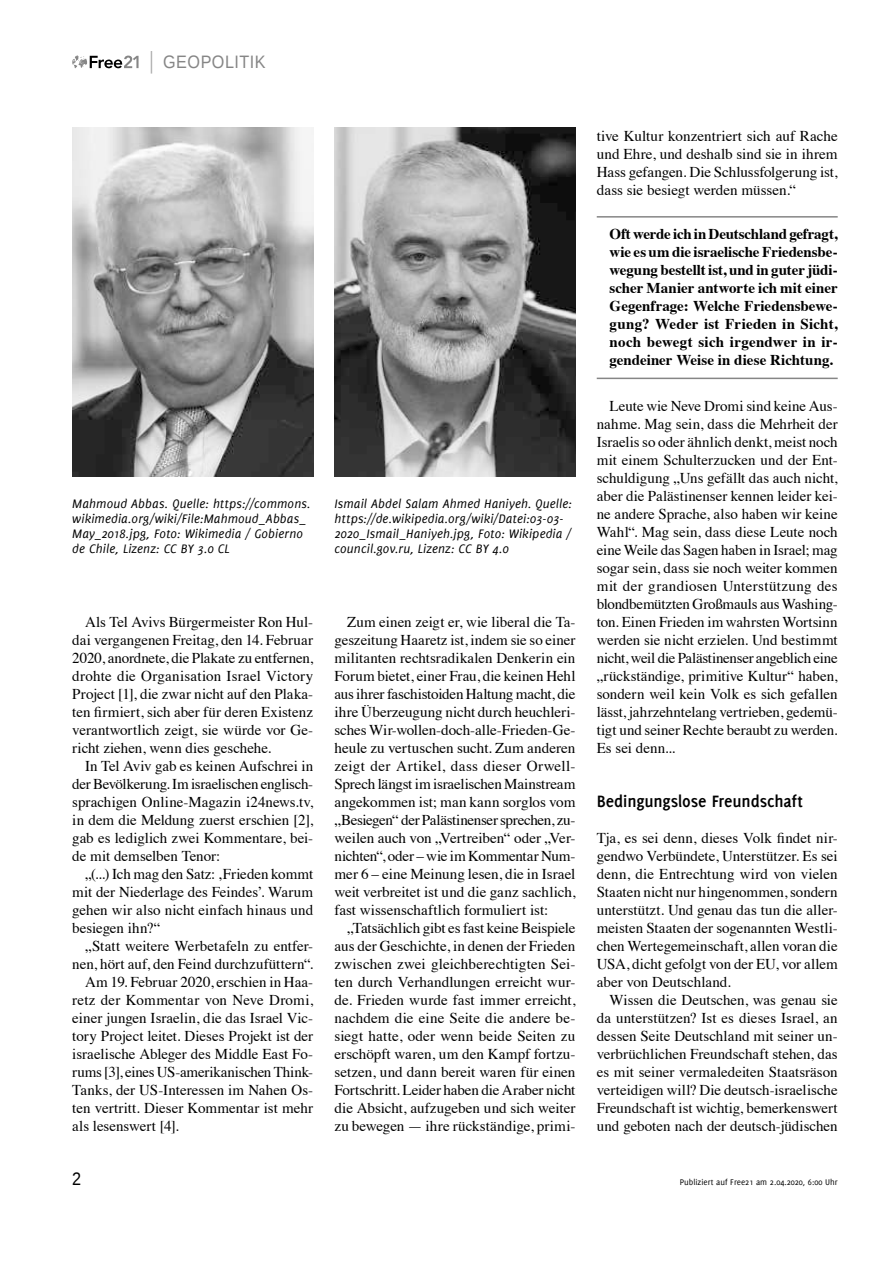
<style>
.page{position:relative;width:893px;height:1263px;background:#fff}
.page>*{position:absolute;margin:0;border:0;box-sizing:border-box;transform-origin:0 0}
.t1{font:700 18px "Delicious";letter-spacing:-.005em;color:#000}
.t2{font:18px "Liberation Sans";letter-spacing:.03em;color:#868686;scale:.9 1}
.t3{font:18px "Liberation Sans";color:#000;scale:.9 1}
.t4{font:15px/18px "Times";color:#000;text-align:justify}
.t5{font:700 15px/18px "Times";letter-spacing:.005em;color:#000;text-align:justify}
.t6{font:italic 13.5px/15px "Delicious";letter-spacing:.01em;color:#000}
.t7{font:9px "Delicious";color:#000}
</style>
<div class="page">
<svg style="left:72px;top:55px;width:67px;height:13px"></svg>
<svg style="left:151px;top:51px;width:1px;height:23px"></svg>
<hr style="left:597px;top:216px;width:241px;height:2px;background:#868686">
<hr style="left:597px;top:378px;width:241px;height:1px;background:#868686">
<img style="left:72px;top:128px;width:241px;height:348px">
<img style="left:334px;top:128px;width:241px;height:348px">
<p class="t2" style="left:163px;top:52px;width:115px">GEOPOLITIK</p>
<p class="t6" style="left:72px;top:496px;width:240px">Mahmoud Abbas. Quelle: https://commons. wikimedia.org/wiki/File:Mahmoud_Abbas_ May_2018.jpg, Foto: Wikimedia / Gobierno de Chile, Lizenz: CC BY 3.0 CL</p>
<p class="t6" style="left:334px;top:496px;width:239px">Ismail Abdel Salam Ahmed Haniyeh. Quelle: https://de.wikipedia.org/wiki/Datei:03-03- 2020_Ismail_Haniyeh.jpg, Foto: Wikipedia / council.gov.ru, Lizenz: CC BY 4.0</p>
<p class="t4" style="left:72px;top:612px;width:242px;text-indent:13px">Als Tel Avivs Bürgermeister Ron Hul&shy;dai vergangenen Freitag, den 14. Februar 2020, anordnete, die Plakate zu entfernen, drohte die Organisation Israel Victory Project [1], die zwar nicht auf den Plaka&shy;ten firmiert, sich aber für deren Existenz verantwortlich zeigt, sie würde vor Ge&shy;richt ziehen, wenn dies geschehe.</p>
<p class="t4" style="left:72px;top:756px;width:242px;text-indent:13px">In Tel Aviv gab es keinen Aufschrei in der Bevölkerung. Im israelischen englisch&shy;sprachigen Online-Magazin i24news.tv, in dem die Meldung zuerst erschien [2], gab es lediglich zwei Kommentare, bei&shy;de mit demselben Tenor:</p>
<p class="t4" style="left:72px;top:864px;width:242px;text-indent:13px">„(...) Ich mag den Satz: ‚Frieden kommt mit der Niederlage des Feindes’. Warum gehen wir also nicht einfach hinaus und besiegen ihn?“</p>
<p class="t4" style="left:85px;top:936px;width:230px">„Statt weitere Werbetafeln zu entfer-</p>
<p class="t4" style="left:72px;top:954px;width:242px">nen, hört auf, den Feind durchzufüttern“.</p>
<p class="t4" style="left:85px;top:972px;width:230px">Am 19. Februar 2020, erschien in Haa-</p>
<p class="t4" style="left:72px;top:990px;width:242px">retz der Kommentar von Neve Dromi,</p>
<p class="t4" style="left:72px;top:1008px;width:242px">einer jungen Israelin, die das Israel Vic-</p>
<p class="t4" style="left:72px;top:1026px;width:242px">tory Project leitet. Dieses Projekt ist der</p>
<p class="t4" style="left:72px;top:1044px;width:242px">israelische Ableger des Middle East Fo-</p>
<p class="t4" style="left:72px;top:1062px;width:242px">rums [3], eines US-amerikanischen Think-</p>
<p class="t4" style="left:72px;top:1080px;width:242px">Tanks, der US-Interessen im Nahen Os-</p>
<p class="t4" style="left:72px;top:1098px;width:242px">ten vertritt. Dieser Kommentar ist mehr</p>
<p class="t4" style="left:72px;top:1116px;width:108px">als lesenswert [4].</p>
<p class="t4" style="left:334px;top:612px;width:242px;text-indent:13px">Zum einen zeigt er, wie liberal die Ta&shy;geszeitung Haaretz ist, indem sie so einer militanten rechtsradikalen Denkerin ein Forum bietet, einer Frau, die keinen Hehl aus ihrer faschistoiden Haltung macht, die ihre Überzeugung nicht durch heuchleri&shy;sches Wir-wollen-doch-alle-Frieden-Ge&shy;heule zu vertuschen sucht. Zum anderen zeigt der Artikel, dass dieser Orwell-Sprech längst im israelischen Mainstream angekommen ist; man kann sorglos vom „Besiegen“ der Palästinenser sprechen, zu&shy;weilen auch von „Vertreiben“ oder „Ver&shy;nichten“, oder – wie im Kommentar Num&shy;mer 6 – eine Meinung lesen, die in Israel weit verbreitet ist und die ganz sachlich, fast wissenschaftlich formuliert ist:</p>
<p class="t4" style="left:334px;top:918px;width:242px;text-indent:13px">„Tatsächlich gibt es fast keine Beispiele aus der Geschichte, in denen der Frieden zwischen zwei gleichberechtigten Sei&shy;ten durch Verhandlungen erreicht wur&shy;de. Frieden wurde fast immer erreicht, nachdem die eine Seite die andere be&shy;siegt hatte, oder wenn beide Seiten zu erschöpft waren, um den Kampf fortzu&shy;setzen, und dann bereit waren für einen Fortschritt. Leider haben die Araber nicht die Absicht, aufzugeben und sich weiter zu bewegen — ihre rückständige, primi-</p>
<p class="t4" style="left:597px;top:126px;width:242px">tive Kultur konzentriert sich auf Rache und Ehre, und deshalb sind sie in ihrem Hass gefangen. Die Schlussfolgerung ist, dass sie besiegt werden müssen.“</p>
<p class="t5" style="left:609px;top:223px;width:230px">Oft werde ich in Deutschland gefragt, wie es um die israelische Friedensbe&shy;wegung bestellt ist, und in guter jüdi&shy;scher Manier antworte ich mit einer Gegenfrage: Welche Friedensbewe&shy;gung? Weder ist Frieden in Sicht, noch bewegt sich irgendwer in ir&shy;gendeiner Weise in diese Richtung.</p>
<p class="t4" style="left:597px;top:396px;width:242px;text-indent:13px">Leute wie Neve Dromi sind keine Aus&shy;nahme. Mag sein, dass die Mehrheit der Israelis so oder ähnlich denkt, meist noch mit einem Schulterzucken und der Ent&shy;schuldigung „Uns gefällt das auch nicht, aber die Palästinenser kennen leider kei&shy;ne andere Sprache, also haben wir keine Wahl“. Mag sein, dass diese Leute noch eine Weile das Sagen haben in Israel; mag sogar sein, dass sie noch weiter kommen mit der grandiosen Unterstützung des blondbemützten Großmauls aus Washing&shy;ton. Einen Frieden im wahrsten Wortsinn werden sie nicht erzielen. Und bestimmt nicht, weil die Palästinenser angeblich eine „rückständige, primitive Kultur“ haben, sondern weil kein Volk es sich gefallen lässt, jahrzehntelang vertrieben, gedemü&shy;tigt und seiner Rechte beraubt zu werden.<br>Es sei denn...</p>
<p class="t1" style="left:597px;top:791px;width:208px">Bedingungslose Freundschaft</p>
<p class="t4" style="left:597px;top:828px;width:242px">Tja, es sei denn, dieses Volk findet nir&shy;gendwo Verbündete, Unterstützer. Es sei denn, die Entrechtung wird von vielen Staaten nicht nur hingenommen, sondern unterstützt. Und genau das tun die aller&shy;meisten Staaten der sogenannten Westli&shy;chen Wertegemeinschaft, allen voran die USA, dicht gefolgt von der EU, vor allem aber von Deutschland.</p>
<p class="t4" style="left:597px;top:990px;width:242px;text-indent:13px">Wissen die Deutschen, was genau sie da unterstützen? Ist es dieses Israel, an dessen Seite Deutschland mit seiner un&shy;verbrüchlichen Freundschaft stehen, das es mit seiner vermaledeiten Staatsräson verteidigen will? Die deutsch-israelische Freundschaft ist wichtig, bemerkenswert und geboten nach der deutsch-jüdischen</p>
<p class="t3" style="left:72px;top:1169px;width:12px">2</p>
<p class="t7" style="left:680px;top:1177px;width:159px">Publiziert auf Free21 am 2.04.2020, 6:00 Uhr</p>
</div>
